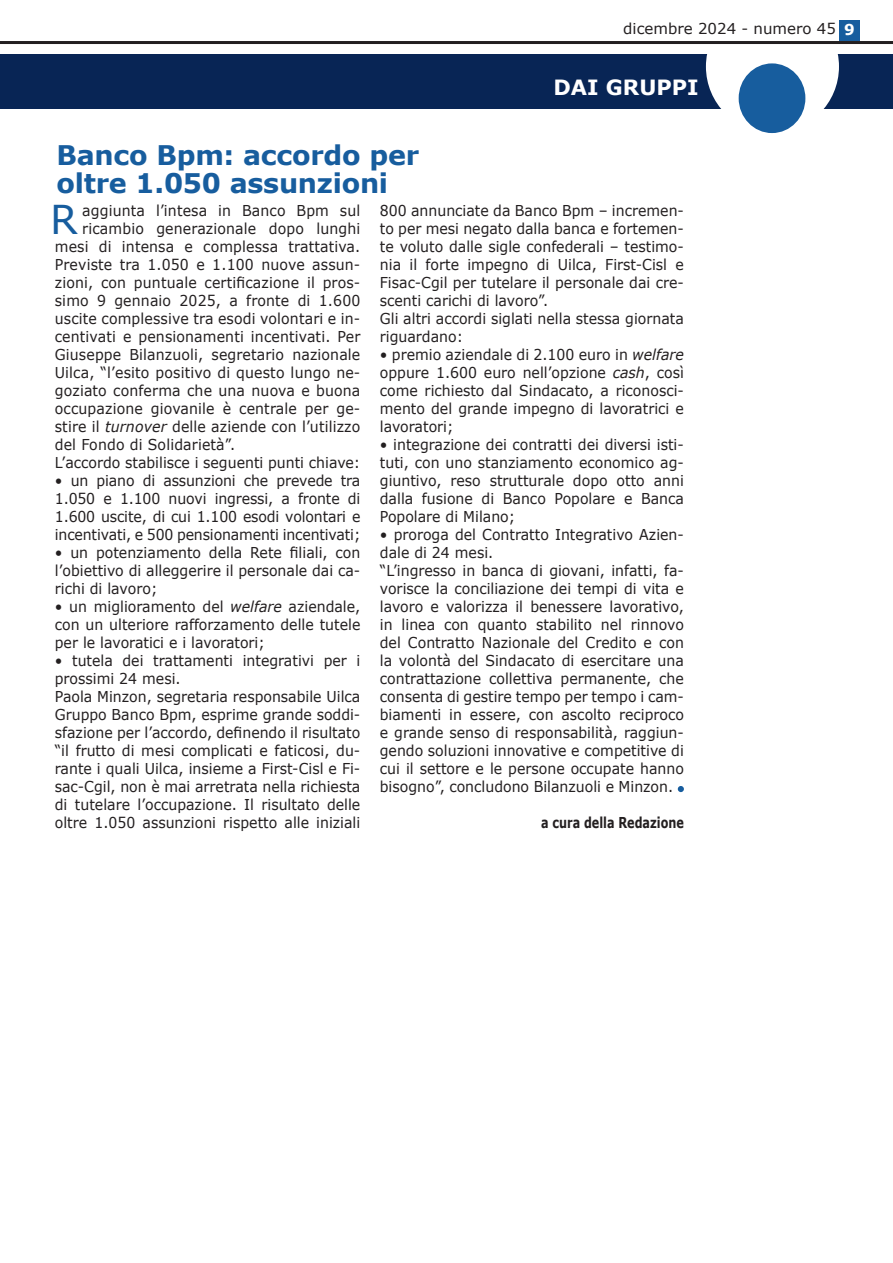
<style>
.page{position:relative;width:893px;height:1263px;background:#fff}
.page>*{position:absolute;margin:0;border:0;box-sizing:border-box;transform-origin:0 0}
.t1{font:39.75px "Verdana";color:#175d9e}
.t2{font:700 27px "Verdana";letter-spacing:-.01em;color:#175d9e}
.t3{font:700 21px "Verdana";color:#fff}
.t4{font:15px/18px "Verdana";color:#231f20;text-align:justify;scale:.94 1}
.t5{font:15px "Verdana";color:#231f20}
.t6{font:700 15px "Verdana";color:#231f20;scale:.75 1}
.t7{font:700 15px "Verdana";color:#fff}
.s1{font-style:italic}
</style>
<div class="page">
<div style="left:0;top:54px;width:893px;height:54px;background:#082555"></div>
<div style="left:706px;top:0;width:133px;height:133px;background:#fff;border-radius:50%"></div>
<div style="left:739px;top:63px;width:66px;height:70px;background:#175d9e;border-radius:50%"></div>
<hr style="left:0;top:41px;width:893px;height:3px;background:#231f20">
<div style="left:839px;top:20px;width:20px;height:21px;background:#175d9e"></div>
<svg style="left:678px;top:786px;width:6px;height:6px"></svg>
<p class="t5" style="left:623px;top:19px;width:214px">dicembre 2024 - numero 45</p>
<p class="t7" style="left:844px;top:20px;width:12px">9</p>
<p class="t3" style="left:553px;top:73px;width:147px">DAI GRUPPI</p>
<p class="t2" style="left:57px;top:137px;width:364px">Banco Bpm: accordo per</p>
<p class="t2" style="left:57px;top:166px;width:333px">oltre 1.050 assunzioni</p>
<p class="t4" style="left:82px;top:202px;width:297px">aggiunta l’intesa in Banco Bpm sul</p>
<p class="t4" style="left:82px;top:220px;width:297px">ricambio generazionale dopo lunghi</p>
<p class="t4" style="left:55px;top:238px;width:327px">mesi di intensa e complessa trattativa.</p>
<p class="t4" style="left:55px;top:256px;width:327px">Previste tra 1.050 e 1.100 nuove assun-</p>
<p class="t4" style="left:55px;top:274px;width:327px">zioni, con puntuale certificazione il pros-</p>
<p class="t4" style="left:55px;top:292px;width:327px">simo 9 gennaio 2025, a fronte di 1.600</p>
<p class="t4" style="left:55px;top:310px;width:327px">uscite complessive tra esodi volontari e in-</p>
<p class="t4" style="left:55px;top:328px;width:327px">centivati e pensionamenti incentivati. Per</p>
<p class="t4" style="left:55px;top:346px;width:327px">Giuseppe Bilanzuoli, segretario nazionale</p>
<p class="t4" style="left:55px;top:364px;width:327px">Uilca, “l’esito positivo di questo lungo ne-</p>
<p class="t4" style="left:55px;top:382px;width:327px">goziato conferma che una nuova e buona</p>
<p class="t4" style="left:55px;top:400px;width:327px">occupazione giovanile è centrale per ge-</p>
<p class="t4" style="left:55px;top:418px;width:326px">stire il <span class="s1">turnover</span> delle aziende con l’utilizzo</p>
<p class="t4" style="left:55px;top:436px;width:193px">del Fondo di Solidarietà”.</p>
<p class="t4" style="left:55px;top:454px;width:327px">L’accordo stabilisce i seguenti punti chiave:</p>
<p class="t4" style="left:55px;top:472px;width:327px">• un piano di assunzioni che prevede tra 1.050 e 1.100 nuovi ingressi, a fronte di 1.600 uscite, di cui 1.100 esodi volontari e incentivati, e 500 pensionamenti incentivati;</p>
<p class="t4" style="left:55px;top:544px;width:327px">• un potenziamento della Rete filiali, con l’obiettivo di alleggerire il personale dai ca&shy;richi di lavoro;</p>
<p class="t4" style="left:55px;top:598px;width:327px">• un miglioramento del <span class="s1">welfare</span> aziendale, con un ulteriore rafforzamento delle tutele per le lavoratici e i lavoratori;</p>
<p class="t4" style="left:55px;top:652px;width:327px">• tutela dei trattamenti integrativi per i prossimi 24 mesi.</p>
<p class="t4" style="left:55px;top:688px;width:327px">Paola Minzon, segretaria responsabile Uilca Gruppo Banco Bpm, esprime grande soddi&shy;sfazione per l’accordo, definendo il risultato “il frutto di mesi complicati e faticosi, du&shy;rante i quali Uilca, insieme a First-Cisl e Fi&shy;sac-Cgil, non è mai arretrata nella richiesta di tutelare l’occupazione. Il risultato delle oltre 1.050 assunzioni rispetto alle iniziali</p>
<p class="t4" style="left:380px;top:202px;width:325px">800 annunciate da Banco Bpm – incremen&shy;to per mesi negato dalla banca e fortemen&shy;te voluto dalle sigle confederali – testimo&shy;nia il forte impegno di Uilca, First-Cisl e Fisac-Cgil per tutelare il personale dai cre&shy;scenti carichi di lavoro”.</p>
<p class="t4" style="left:380px;top:310px;width:325px">Gli altri accordi siglati nella stessa giornata riguardano:</p>
<p class="t4" style="left:380px;top:346px;width:325px">• premio aziendale di 2.100 euro in <span class="s1">welfare </span>oppure 1.600 euro nell’opzione <span class="s1">cash</span>, così come richiesto dal Sindacato, a riconosci&shy;mento del grande impegno di lavoratrici e lavoratori;</p>
<p class="t4" style="left:380px;top:436px;width:325px">• integrazione dei contratti dei diversi isti&shy;tuti, con uno stanziamento economico ag&shy;giuntivo, reso strutturale dopo otto anni dalla fusione di Banco Popolare e Banca Popolare di Milano;</p>
<p class="t4" style="left:380px;top:526px;width:325px">• proroga del Contratto Integrativo Azien&shy;dale di 24 mesi.</p>
<p class="t4" style="left:380px;top:562px;width:325px">“L’ingresso in banca di giovani, infatti, fa&shy;vorisce la conciliazione dei tempi di vita e lavoro e valorizza il benessere lavorativo, in linea con quanto stabilito nel rinnovo del Contratto Nazionale del Credito e con la volontà del Sindacato di esercitare una contrattazione collettiva permanente, che consenta di gestire tempo per tempo i cam&shy;biamenti in essere, con ascolto reciproco e grande senso di responsabilità, raggiun&shy;gendo soluzioni innovative e competitive di cui il settore e le persone occupate hanno bisogno”, concludono Bilanzuoli e Minzon.</p>
<p class="t6" style="left:541px;top:813px;width:192px">a cura della Redazione</p>
<p class="t1" style="left:50px;top:194px;width:29px">R</p>
</div>
